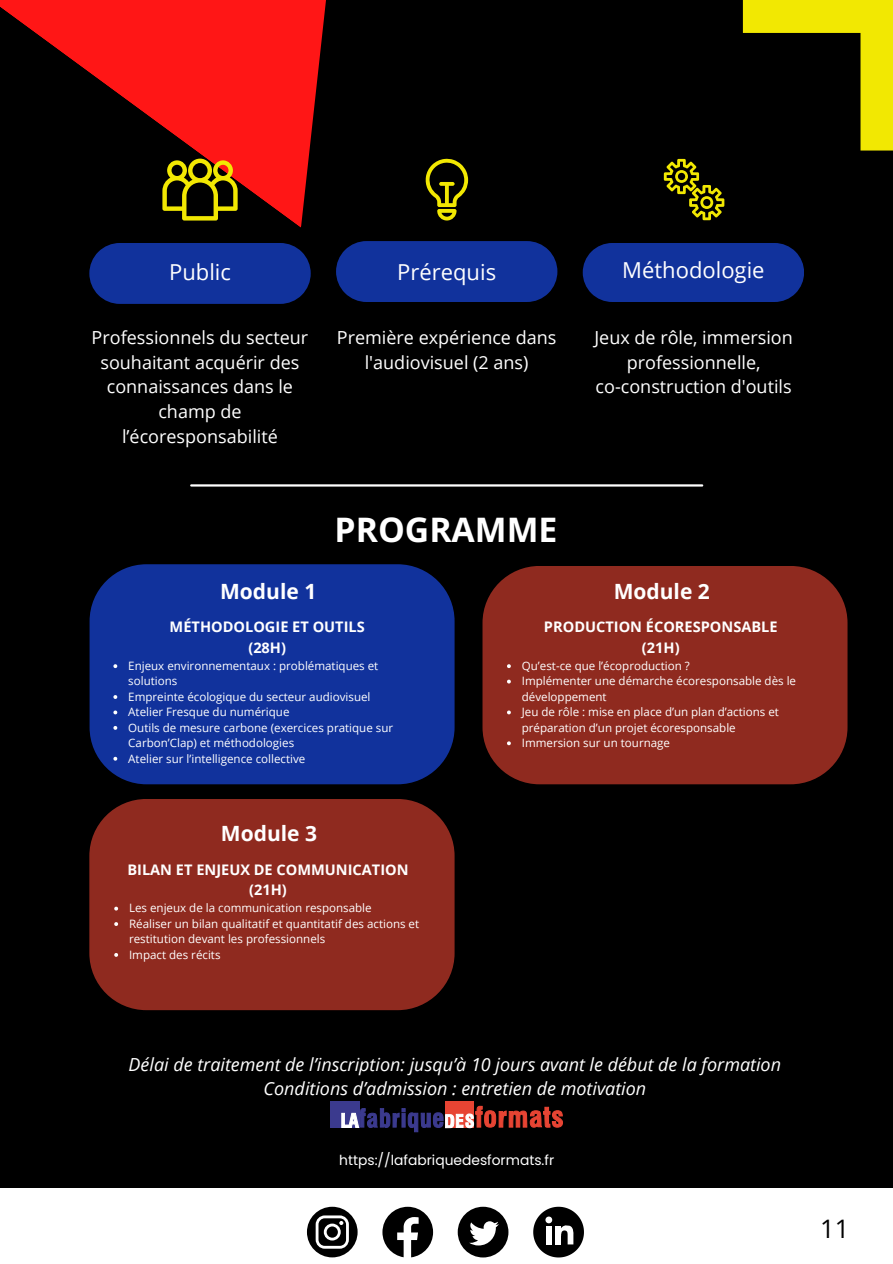
<style>
.page{position:relative;width:893px;height:1264px;background:#fff}
.page>*{position:absolute;margin:0;border:0;box-sizing:border-box;transform-origin:0 0}
.t1{font:700 33.75px "Open Sans";color:#fff}
.t2{font:25.5px "Open Sans";color:#000}
.t3{font:22.05px "Open Sans";color:#fff}
.t4{font:700 21px "Open Sans";color:#fff}
.t5{font:18px/24.8px "Open Sans";color:#fff;text-align:center}
.t6{font:italic 18px "Open Sans";color:#fff}
.t7{font:700 14.55px/20.2px "Open Sans";color:#fff;text-align:center}
.t8{font:13.8px "Poppins";color:#fff}
.t9{font:11.55px/15.5px "Open Sans";color:#fff}
</style>
<div class="page">
<div style="left:0;top:0;width:892px;height:1263px;background:#000"></div>
<div style="left:0;top:1188px;width:892px;height:75px;background:#fff"></div>
<svg style="left:382px;top:1206px;width:51px;height:51px"></svg>
<svg style="left:457px;top:1206px;width:51px;height:51px"></svg>
<svg style="left:307px;top:1206px;width:50px;height:51px"></svg>
<svg style="left:533px;top:1206px;width:51px;height:51px"></svg>
<div style="left:330px;top:1100px;width:29px;height:27px;background:#3b3a8e"></div>
<div style="left:445px;top:1100px;width:29px;height:27px;background:#e74433"></div>
<svg style="left:341px;top:1104px;width:222px;height:28px"></svg>
<svg style="left:742px;top:0;width:150px;height:150px"></svg>
<svg style="left:0;top:0;width:469px;height:228px"></svg>
<svg style="left:162px;top:159px;width:76px;height:61px"></svg>
<svg style="left:425px;top:159px;width:43px;height:61px"></svg>
<svg style="left:663px;top:159px;width:61px;height:61px"></svg>
<svg style="left:89px;top:243px;width:222px;height:61px"></svg>
<svg style="left:336px;top:241px;width:221px;height:61px"></svg>
<div style="left:582px;top:243px;width:222px;height:59px;background:#11329c"></div>
<hr style="left:191px;top:484px;width:511px;height:2px;background:#fff">
<div style="left:90px;top:564px;width:364px;height:220px;background:#11329c;border-radius:57px"></div>
<svg style="left:113px;top:664px;width:4px;height:4px"></svg>
<svg style="left:113px;top:695px;width:4px;height:4px"></svg>
<svg style="left:113px;top:710px;width:4px;height:4px"></svg>
<svg style="left:113px;top:726px;width:4px;height:3px"></svg>
<svg style="left:113px;top:756px;width:4px;height:4px"></svg>
<div style="left:89px;top:799px;width:365px;height:211px;background:#8f2a1f;border-radius:57px"></div>
<svg style="left:114px;top:906px;width:4px;height:4px"></svg>
<svg style="left:114px;top:922px;width:4px;height:4px"></svg>
<svg style="left:114px;top:953px;width:4px;height:3px"></svg>
<div style="left:482px;top:566px;width:365px;height:218px;background:#8f2a1f;border-radius:57px"></div>
<svg style="left:507px;top:664px;width:4px;height:4px"></svg>
<svg style="left:507px;top:679px;width:4px;height:4px"></svg>
<svg style="left:507px;top:710px;width:4px;height:4px"></svg>
<svg style="left:507px;top:741px;width:4px;height:4px"></svg>
<p class="t3" style="left:169px;top:256px;width:63px">Public</p>
<p class="t5" style="left:92px;top:324px;width:218px">Professionnels du secteur souhaitant acquérir des connaissances dans le champ de l’écoresponsabilité</p>
<p class="t3" style="left:397px;top:256px;width:100px">Prérequis</p>
<p class="t3" style="left:622px;top:254px;width:144px">Méthodologie</p>
<p class="t5" style="left:337px;top:324px;width:221px">Première expérience dans l'audiovisuel (2 ans)</p>
<p class="t5" style="left:594px;top:324px;width:200px">Jeux de rôle, immersion professionnelle,</p>
<p class="t5" style="left:595px;top:374px;width:197px">co-construction d'outils</p>
<p class="t4" style="left:220px;top:576px;width:98px">Module 1</p>
<p class="t1" style="left:334px;top:505px;width:224px">PROGRAMME</p>
<p class="t4" style="left:613px;top:576px;width:98px">Module 2</p>
<p class="t7" style="left:170px;top:616px;width:197px">MÉTHODOLOGIE ET OUTILS</p>
<p class="t7" style="left:248px;top:637px;width:39px">(28H)</p>
<p class="t9" style="left:128px;top:657px;width:251px">Enjeux environnementaux : problématiques et solutions</p>
<p class="t9" style="left:128px;top:688px;width:244px">Empreinte écologique du secteur audiovisuel</p>
<p class="t9" style="left:128px;top:704px;width:163px">Atelier Fresque du numérique</p>
<p class="t9" style="left:128px;top:719px;width:266px">Outils de mesure carbone (exercices pratique sur<br>Carbon’Clap) et méthodologies</p>
<p class="t9" style="left:128px;top:750px;width:178px">Atelier sur l’intelligence collective</p>
<p class="t4" style="left:221px;top:819px;width:98px">Module 3</p>
<p class="t7" style="left:127px;top:859px;width:283px">BILAN ET ENJEUX DE COMMUNICATION (21H)</p>
<p class="t9" style="left:129px;top:900px;width:244px">Les enjeux de la communication responsable</p>
<p class="t9" style="left:129px;top:915px;width:291px">Réaliser un bilan qualitatif et quantitatif des actions et restitution devant les professionnels</p>
<p class="t9" style="left:129px;top:946px;width:93px">Impact des récits</p>
<p class="t7" style="left:544px;top:616px;width:235px">PRODUCTION ÉCORESPONSABLE</p>
<p class="t7" style="left:642px;top:637px;width:39px">(21H)</p>
<p class="t9" style="left:522px;top:657px;width:169px">Qu’est-ce que l’écoproduction ?</p>
<p class="t9" style="left:522px;top:673px;width:276px">Implémenter une démarche écoresponsable dès le développement</p>
<p class="t9" style="left:522px;top:704px;width:258px">Jeu de rôle : mise en place d’un plan d’actions et préparation d’un projet écoresponsable</p>
<p class="t9" style="left:522px;top:735px;width:150px">Immersion sur un tournage</p>
<p class="t6" style="left:129px;top:1051px;width:654px">Délai de traitement de l’inscription: jusqu’à 10 jours avant le début de la formation</p>
<p class="t6" style="left:263px;top:1076px;width:384px">Conditions d’admission : entretien de motivation</p>
<p class="t8" style="left:339px;top:1149px;width:216px">https://lafabriquedesformats.fr</p>
<p class="t2" style="left:820px;top:1210px;width:31px">11</p>
</div>
